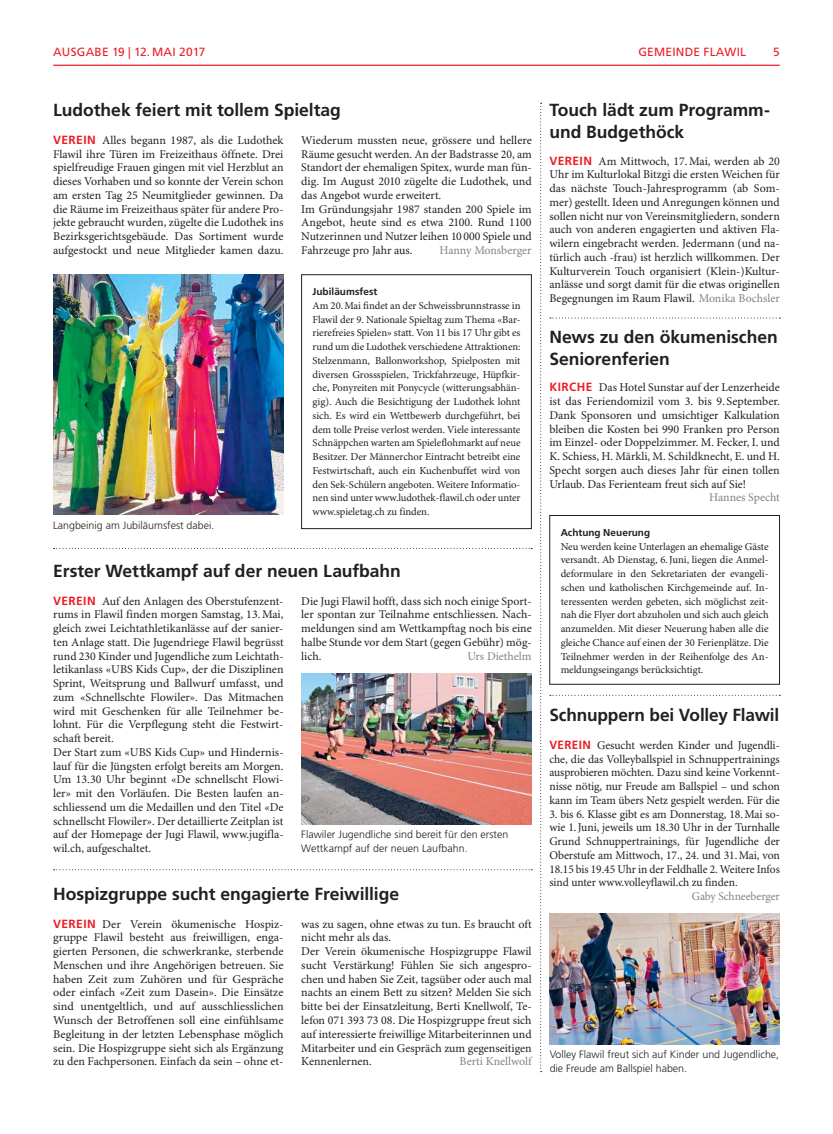
<style>
.page{position:relative;width:833px;height:1134px;background:#fff}
.page>*{position:absolute;margin:0;border:0;box-sizing:border-box;transform-origin:0 0}
.t1{font:700 17.5px/21.2px "Frutiger LT Std";color:#231f20}
.t2{font:11.88px/13.8px "Minion Pro";color:#231f20;text-align:justify}
.t3{font:11.88px "Minion Pro";letter-spacing:-.005em;color:#808285}
.t4{font:11.88px "Frutiger LT Std";letter-spacing:.02em;color:#ed1c24}
.t5{font:10.62px/13.8px "Minion Pro";letter-spacing:-.005em;color:#231f20;text-align:justify}
.t6{font:300 10.62px/13.8px "Frutiger LT Std";color:#231f20}
.t7{font:700 10px "Frutiger LT Std";letter-spacing:.005em;color:#231f20}
.s1{font-family:"Frutiger LT Std";font-weight:700;color:#ed1c24}
.s2{color:#808285}
</style>
<div class="page">
<div style="left:301px;top:274px;width:230px;height:255px;border:1px solid #231f20"></div>
<div style="left:549px;top:515px;width:231px;height:170px;border:1px solid #231f20"></div>
<hr style="left:53px;top:65px;width:727px;height:1px;background:#ed1c24">
<svg style="left:54px;top:548px;width:478px;height:1px"></svg>
<svg style="left:550px;top:318px;width:230px;height:1px"></svg>
<svg style="left:550px;top:695px;width:230px;height:1px"></svg>
<svg style="left:54px;top:869px;width:478px;height:1px"></svg>
<svg style="left:540px;top:103px;width:1px;height:969px"></svg>
<img style="left:53px;top:274px;width:230px;height:241px">
<img style="left:301px;top:673px;width:230px;height:151px">
<img style="left:549px;top:914px;width:231px;height:130px">
<p class="t4" style="left:53px;top:46px;width:154px">AUSGABE 19 | 12. MAI 2017</p>
<p class="t4" style="left:638px;top:46px;width:109px">GEMEINDE FLAWIL</p>
<p class="t4" style="left:773px;top:46px;width:8px">5</p>
<h1 class="t1" style="left:53px;top:101px;width:289px">Ludothek feiert mit tollem Spieltag</h1>
<p class="t2" style="left:53px;top:134px;width:232px"><span class="s1">VEREIN</span> Alles begann 1987, als die Ludothek Flawil ihre Türen im Freizeithaus öffnete. Drei spielfreudige Frauen gingen mit viel Herzblut an dieses Vorhaben und so konnte der Verein schon am ersten Tag 25 Neumitglieder gewinnen. Da die Räume im Freizeithaus später für andere Pro&shy;jekte gebraucht wurden, zügelte die Ludothek ins Bezirksgerichtsgebäude. Das Sortiment wurde aufgestockt und neue Mitglieder kamen dazu.</p>
<p class="t2" style="left:301px;top:134px;width:232px;text-align:left">Wiederum mussten neue, grössere und hellere Räume gesucht werden. An der Badstrasse 20, am Standort der ehemaligen Spitex, wurde man fün&shy;dig. Im August 2010 zügelte die Ludothek, und das Angebot wurde erweitert.<br>Im Gründungsjahr 1987 standen 200 Spiele im Angebot, heute sind es etwa 2100. Rund 1100<br>Nutzerinnen und Nutzer leihen 10 000 Spiele und Fahrzeuge pro Jahr aus.</p>
<p class="t3" style="left:439px;top:245px;width:94px">Hanny Monsberger</p>
<p class="t7" style="left:312px;top:287px;width:66px">Jubiläumsfest</p>
<p class="t5" style="left:312px;top:300px;width:209px">Am 20. Mai findet an der Schweissbrunnstrasse in Flawil der 9. Nationale Spieltag zum Thema «Bar&shy;rierefreies Spielen» statt. Von 11 bis 17 Uhr gibt es rund um die Ludothek verschiedene Attraktionen:<br>Stelzenmann, Ballonworkshop, Spielposten mit diversen Grossspielen, Trickfahrzeuge, Hüpfkir&shy;che, Ponyreiten mit Ponycycle (witterungsabhän&shy;gig). Auch die Besichtigung der Ludothek lohnt sich. Es wird ein Wettbewerb durchgeführt, bei dem tolle Preise verlost werden. Viele interessante Schnäppchen warten am Spieleflohmarkt auf neue Besitzer. Der Männerchor Eintracht betreibt eine Festwirtschaft, auch ein Kuchenbuffet wird von den Sek-Schülern angeboten. Weitere Informatio&shy;nen sind unter www.ludothek-flawil.ch oder unter www.spieletag.ch zu finden.</p>
<p class="t6" style="left:53px;top:519px;width:163px">Langbeinig am Jubiläumsfest dabei.</p>
<h1 class="t1" style="left:53px;top:561px;width:349px">Erster Wettkampf auf der neuen Laufbahn</h1>
<p class="t2" style="left:53px;top:595px;width:232px;text-align:left"><span class="s1">VEREIN</span> Auf den Anlagen des Oberstufenzent&shy;rums in Flawil finden morgen Samstag, 13. Mai, gleich zwei Leichtathletikanlässe auf der sanier&shy;ten Anlage statt. Die Jugendriege Flawil begrüsst rund 230 Kinder und Jugendliche zum Leichtath&shy;letikanlass «UBS Kids Cup», der die Disziplinen Sprint, Weitsprung und Ballwurf umfasst, und zum «Schnellschte Flowiler». Das Mitmachen wird mit Geschenken für alle Teilnehmer be&shy;lohnt. Für die Verpflegung steht die Festwirt&shy;schaft bereit.<br>Der Start zum «UBS Kids Cup» und Hindernis&shy;lauf für die Jüngsten erfolgt bereits am Morgen.<br>Um 13.30 Uhr beginnt «De schnellscht Flowi&shy;ler» mit den Vorläufen. Die Besten laufen an&shy;schliessend um die Medaillen und den Titel «De schnellscht Flowiler». Der detaillierte Zeitplan ist auf der Homepage der Jugi Flawil, www.jugifla&shy;wil.ch, aufgeschaltet.</p>
<p class="t2" style="left:301px;top:595px;width:232px">Die Jugi Flawil hofft, dass sich noch einige Sport&shy;ler spontan zur Teilnahme entschliessen. Nach&shy;meldungen sind am Wettkampftag noch bis eine halbe Stunde vor dem Start (gegen Gebühr) mög&shy;lich.</p>
<p class="t3" style="left:467px;top:651px;width:66px">Urs Diethelm</p>
<p class="t6" style="left:301px;top:828px;width:209px">Flawiler Jugendliche sind bereit für den ersten<br>Wettkampf auf der neuen Laufbahn.</p>
<h1 class="t1" style="left:53px;top:884px;width:347px">Hospizgruppe sucht engagierte Freiwillige</h1>
<p class="t2" style="left:53px;top:918px;width:232px"><span class="s1">VEREIN</span> Der Verein ökumenische Hospiz&shy;gruppe Flawil besteht aus freiwilligen, enga&shy;gierten Personen, die schwerkranke, sterbende Menschen und ihre Angehörigen betreuen. Sie haben Zeit zum Zuhören und für Gespräche oder einfach «Zeit zum Dasein». Die Einsätze sind unentgeltlich, und auf ausschliesslichen Wunsch der Betroffenen soll eine einfühlsame Begleitung in der letzten Lebensphase möglich sein. Die Hospizgruppe sieht sich als Ergänzung zu den Fachpersonen. Einfach da sein – ohne et-</p>
<p class="t2" style="left:301px;top:918px;width:232px;text-align:left">was zu sagen, ohne etwas zu tun. Es braucht oft nicht mehr als das.<br>Der Verein ökumenische Hospizgruppe Flawil sucht Verstärkung! Fühlen Sie sich angespro&shy;chen und haben Sie Zeit, tagsüber oder auch mal nachts an einem Bett zu sitzen? Melden Sie sich bitte bei der Einsatzleitung, Berti Knellwolf, Te&shy;lefon 071 393 73 08. Die Hospizgruppe freut sich auf interessierte freiwillige Mitarbeiterinnen und Mitarbeiter und ein Gespräch zum gegenseitigen Kennenlernen.</p>
<p class="t3" style="left:459px;top:1057px;width:74px">Berti Knellwolf</p>
<h1 class="t1" style="left:549px;top:101px;width:222px">Touch lädt zum Programm&shy;und Budgethöck</h1>
<p class="t2" style="left:549px;top:155px;width:232px"><span class="s1">VEREIN</span> Am Mittwoch, 17. Mai, werden ab 20<br>Uhr im Kulturlokal Bitzgi die ersten Weichen für das nächste Touch-Jahresprogramm (ab Som&shy;mer) gestellt. Ideen und Anregungen können und sollen nicht nur von Vereinsmitgliedern, sondern auch von anderen engagierten und aktiven Fla&shy;wilern eingebracht werden. Jedermann (und na&shy;türlich auch -frau) ist herzlich willkommen. Der Kulturverein Touch organisiert (Klein-)Kultur&shy;anlässe und sorgt damit für die etwas originellen Begegnungen im Raum Flawil. <span class="s2">Monika Bochsler</span></p>
<h1 class="t1" style="left:549px;top:327px;width:230px">News zu den ökumenischen<br>Seniorenferien</h1>
<p class="t2" style="left:549px;top:382px;width:232px"><span class="s1">KIRCHE</span> Das Hotel Sunstar auf der Lenzerheide ist das Feriendomizil vom 3. bis 9. September.<br>Dank Sponsoren und umsichtiger Kalkulation bleiben die Kosten bei 990 Franken pro Person im Einzel- oder Doppelzimmer. M. Fecker, I. und K. Schiess, H. Märkli, M. Schildknecht, E. und H.<br>Specht sorgen auch dieses Jahr für einen tollen Urlaub. Das Ferienteam freut sich auf Sie!</p>
<p class="t3" style="left:709px;top:493px;width:72px">Hannes Specht</p>
<p class="t7" style="left:560px;top:527px;width:91px">Achtung Neuerung</p>
<p class="t5" style="left:560px;top:540px;width:209px">Neu werden keine Unterlagen an ehemalige Gäste versandt. Ab Dienstag, 6. Juni, liegen die Anmel&shy;deformulare in den Sekretariaten der evangeli&shy;schen und katholischen Kirchgemeinde auf. In&shy;teressenten werden gebeten, sich möglichst zeit&shy;nah die Flyer dort abzuholen und sich auch gleich anzumelden. Mit dieser Neuerung haben alle die gleiche Chance auf einen der 30 Ferienplätze. Die Teilnehmer werden in der Reihenfolge des An&shy;meldungseingangs berücksichtigt.</p>
<h1 class="t1" style="left:549px;top:706px;width:231px">Schnuppern bei Volley Flawil</h1>
<p class="t2" style="left:549px;top:739px;width:232px"><span class="s1">VEREIN</span> Gesucht werden Kinder und Jugendli&shy;che, die das Volleyballspiel in Schnuppertrainings ausprobieren möchten. Dazu sind keine Vorkennt&shy;nisse nötig, nur Freude am Ballspiel – und schon kann im Team übers Netz gespielt werden. Für die</p>
<p class="t2" style="left:549px;top:808px;width:232px">3. bis 6. Klasse gibt es am Donnerstag, 18. Mai so&shy;wie 1. Juni, jeweils um 18.30 Uhr in der Turnhalle Grund Schnuppertrainings, für Jugendliche der Oberstufe am Mittwoch, 17., 24. und 31. Mai, von 18.15 bis 19.45 Uhr in der Feldhalle 2. Weitere Infos sind unter www.volleyflawil.ch zu finden.</p>
<p class="t3" style="left:692px;top:892px;width:89px">Gaby Schneeberger</p>
<p class="t6" style="left:550px;top:1048px;width:231px">Volley Flawil freut sich auf Kinder und Jugendliche, die Freude am Ballspiel haben.</p>
</div>
